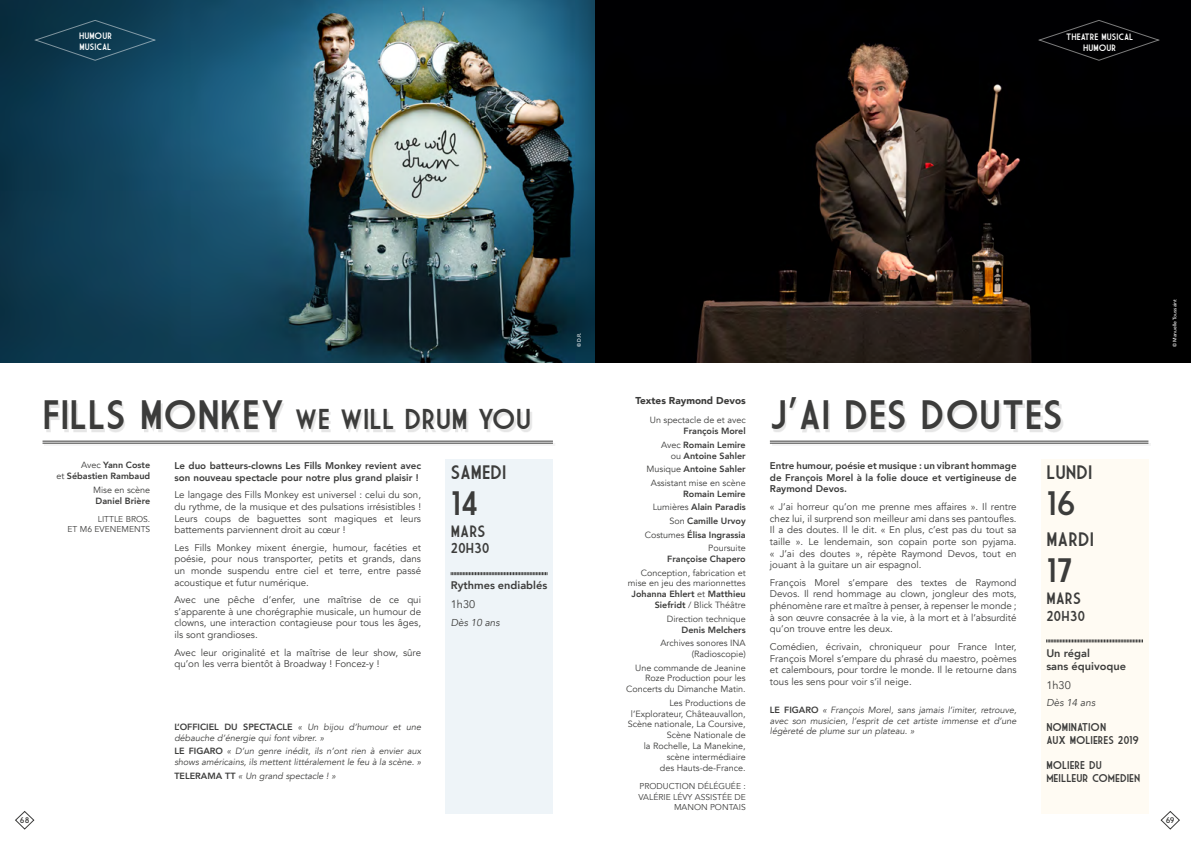
<style>
.page{position:relative;width:1191px;height:842px;background:#fff}
.page>*{position:absolute;margin:0;border:0;box-sizing:border-box;transform-origin:0 0}
._01_TITRE{font:40px "Market Deco";color:#3c3c3b}
._02_DATE{font:33px "Market Deco";color:#3c3c3b}
._01_JOUR{font:33px "Market Deco";color:#3c3c3b}
._01_TITRE-2{font:28px "Market Deco";color:#3c3c3b}
._01_JOUR-2{font:19px "Market Deco";color:#3c3c3b}
._03_MOIS{font:16px "Market Deco";color:#3c3c3b}
._04_HEURE{font:14px "Market Deco";color:#3c3c3b}
._08_SUCCES{font:11px/13.2px "Market Deco";color:#3c3c3b}
._05_STYLE_PUBLIC{font:800 11px/13.2px "Avenir";color:#3c3c3b}
._06_DUREE{font:11px "Avenir";color:#3c3c3b}
._03_AUTEUR{font:900 10px "Avenir";color:#3c3c3b}
._07_PUBLIC{font:italic 10px "Avenir";color:#3c3c3b}
._02B_BODY{font:9.8px/11.7px "Avenir";color:#3c3c3b;text-align:justify}
._02A_BODY_CHAPEAU{font:800 9.8px/11.7px "Avenir";color:#3c3c3b}
._04_DISTRIBUTION{font:9px/10.8px "Avenir";color:#3c3c3b;text-align:right}
._05B_CRITIQUE{font:italic 9px/10.8px "Avenir";color:#3c3c3b}
._04_DISTRIBUTION-2{font:800 9px/10.8px "Avenir";color:#3c3c3b;text-align:right}
._04B_STYLE{font:9px/10.8px "Market Deco";color:#fff}
.Production{font:8.5px/10.2px "Avenir";color:#3c3c3b;text-align:right}
.t1{font:8px "Market Deco";color:#3c3c3b}
.t2{font:500 5px "Avenir";color:#fff}
.s1{font-size:40px}
.s2{font-weight:400}
.s3{font-weight:800;font-style:normal}
.s4{font-weight:800}
</style>
<div class="page">
<div style="left:445px;top:459px;width:108px;height:355px;background:#eef4f8"></div>
<svg style="left:451px;top:572px;width:97px;height:3px"></svg>
<img style="left:0;top:0;width:595px;height:363px">
<svg style="left:34px;top:19px;width:124px;height:42px;background:#113d52"></svg>
<div style="left:44px;top:402px;width:511px;height:44px;background:#000;opacity:.1"></div>
<hr style="left:43px;top:441px;width:510px;height:1px;background:#3c3c3b">
<hr style="left:43px;top:443px;width:510px;height:1px;background:#3c3c3b">
<div style="left:1040px;top:459px;width:108px;height:355px;background:#fffbf3"></div>
<svg style="left:1046px;top:639px;width:97px;height:3px"></svg>
<svg style="left:595px;top:0;width:596px;height:363px;background:#100c0a"></svg>
<svg style="left:1038px;top:19px;width:123px;height:42px;background:#050507"></svg>
<div style="left:772px;top:400px;width:378px;height:46px;background:#000;opacity:.1"></div>
<hr style="left:770px;top:441px;width:378px;height:1px;background:#3c3c3b">
<hr style="left:770px;top:443px;width:378px;height:1px;background:#3c3c3b">
<svg style="left:15px;top:811px;width:20px;height:19px"></svg>
<svg style="left:1160px;top:811px;width:20px;height:19px"></svg>
<p class="_04B_STYLE" style="left:79px;top:30px;width:34px">HUMOUR<br>MUSICAL</p>
<p class="_04B_STYLE" style="left:1066px;top:32px;width:69px;text-align:center">THEATRE MUSICAL<br>HUMOUR</p>
<p class="t2" style="left:575px;top:347px;width:16px;rotate:-90deg">© D.R.</p>
<p class="t2" style="left:1170px;top:347px;width:50px;rotate:-90deg">© Manuelle Toussaint</p>
<p class="_01_TITRE-2" style="left:43px;top:404px;width:490px"><span class="s1">FILLS MONKEY</span> WE WILL DRUM YOU</p>
<p class="_04_DISTRIBUTION-2" style="left:56px;top:460px;width:95px"><span class="s2">Avec</span> Yann Coste<br><span class="s2">et</span> Sébastien Rambaud</p>
<p class="_04_DISTRIBUTION-2" style="left:93px;top:484px;width:59px;text-align:left"><span class="s2">Mise en scène<br></span>Daniel Brière</p>
<p class="Production" style="left:68px;top:514px;width:84px">LITTLE BROS.<br>ET M6 EVENEMENTS</p>
<p class="_02A_BODY_CHAPEAU" style="left:174px;top:460px;width:248px">Le duo batteurs-clowns Les Fills Monkey revient avec son nouveau spectacle pour notre plus grand plaisir !</p>
<p class="_02B_BODY" style="left:174px;top:489px;width:248px">Le langage des Fills Monkey est universel : celui du son, du rythme, de la musique et des pulsations irrésistibles !<br>Leurs coups de baguettes sont magiques et leurs battements parviennent droit au cœur !</p>
<p class="_02B_BODY" style="left:174px;top:541px;width:248px">Les Fills Monkey mixent énergie, humour, facéties et poésie, pour nous transporter, petits et grands, dans un monde suspendu entre ciel et terre, entre passé acoustique et futur numérique.</p>
<p class="_02B_BODY" style="left:174px;top:594px;width:248px">Avec une pêche d’enfer, une maîtrise de ce qui s’apparente à une chorégraphie musicale, un humour de clowns, une interaction contagieuse pour tous les âges, ils sont grandioses.</p>
<p class="_02B_BODY" style="left:174px;top:646px;width:248px">Avec leur originalité et la maîtrise de leur show, sûre qu’on les verra bientôt à Broadway ! Foncez-y !</p>
<p class="_05B_CRITIQUE" style="left:174px;top:722px;width:248px"><span class="s3">L’OFFICIEL DU SPECTACLE</span> « Un bijou d’humour et une débauche d’énergie qui font vibrer. »</p>
<p class="_05B_CRITIQUE" style="left:174px;top:746px;width:248px"><span class="s3">LE FIGARO</span> « D’un genre inédit, ils n’ont rien à envier aux shows américains, ils mettent littéralement le feu à la scène. »</p>
<p class="_05B_CRITIQUE" style="left:174px;top:770px;width:163px"><span class="s3">TELERAMA TT</span> « Un grand spectacle ! »</p>
<p class="_01_JOUR-2" style="left:451px;top:461px;width:57px">SAMEDI</p>
<p class="_02_DATE" style="left:451px;top:484px;width:29px">14</p>
<p class="_03_MOIS" style="left:451px;top:522px;width:36px">MARS</p>
<p class="_04_HEURE" style="left:451px;top:541px;width:40px">20H30</p>
<p class="_05_STYLE_PUBLIC" style="left:451px;top:579px;width:98px">Rythmes endiablés</p>
<p class="_06_DUREE" style="left:451px;top:598px;width:26px">1h30</p>
<p class="_07_PUBLIC" style="left:451px;top:616px;width:50px">Dès 10 ans</p>
<p class="_03_AUTEUR" style="left:635px;top:392px;width:112px">Textes Raymond Devos</p>
<p class="_04_DISTRIBUTION" style="left:650px;top:415px;width:97px">Un spectacle de et avec<br><span class="s4">François Morel</span></p>
<p class="_04_DISTRIBUTION-2" style="left:661px;top:439px;width:86px"><span class="s2">Avec</span> Romain Lemire <span class="s2">ou</span> Antoine Sahler</p>
<p class="_04_DISTRIBUTION-2" style="left:646px;top:464px;width:101px"><span class="s2">Musique</span> Antoine Sahler</p>
<p class="_04_DISTRIBUTION" style="left:651px;top:477px;width:96px">Assistant mise en scène<br><span class="s4">Romain Lemire</span></p>
<p class="_04_DISTRIBUTION-2" style="left:652px;top:502px;width:95px"><span class="s2">Lumières</span> Alain Paradis</p>
<p class="_04_DISTRIBUTION-2" style="left:669px;top:515px;width:78px"><span class="s2">Son</span> Camille Urvoy</p>
<p class="_04_DISTRIBUTION-2" style="left:644px;top:529px;width:103px"><span class="s2">Costumes</span> Élisa Ingrassia</p>
<p class="_04_DISTRIBUTION-2" style="left:667px;top:543px;width:80px"><span class="s2">Poursuite<br></span>Françoise Chapero</p>
<p class="_04_DISTRIBUTION" style="left:628px;top:567px;width:119px">Conception, fabrication et mise en jeu des marionnettes<br><span class="s4">Johanna Ehlert</span> et <span class="s4">Matthieu<br>Siefridt</span> / Blick Théâtre</p>
<p class="_04_DISTRIBUTION" style="left:667px;top:613px;width:80px">Direction technique<br><span class="s4">Denis Melchers</span></p>
<p class="_04_DISTRIBUTION" style="left:660px;top:638px;width:87px">Archives sonores INA (Radioscopie)</p>
<p class="_04_DISTRIBUTION" style="left:626px;top:662px;width:121px">Une commande de Jeanine<br>Roze Production pour les<br>Concerts du Dimanche Matin.</p>
<p class="_04_DISTRIBUTION" style="left:627px;top:697px;width:120px">Les Productions de l’Explorateur, Châteauvallon,<br>Scène nationale, La Coursive,<br>Scène Nationale de<br>la Rochelle, La Manekine, scène intermédiaire<br>des Hauts-de-France.</p>
<p class="Production" style="left:638px;top:781px;width:109px">PRODUCTION DÉLÉGUÉE :<br>VALÉRIE LÉVY ASSISTÉE DE<br>MANON PONTAIS</p>
<p class="_01_TITRE" style="left:770px;top:393px;width:295px">J’AI DES DOUTES</p>
<p class="_02A_BODY_CHAPEAU" style="left:770px;top:460px;width:248px;text-align:justify">Entre humour, poésie et musique : un vibrant hommage de François Morel à la folie douce et vertigineuse de Raymond Devos.</p>
<p class="_02B_BODY" style="left:770px;top:501px;width:248px">« J’ai horreur qu’on me prenne mes affaires ». Il rentre chez lui, il surprend son meilleur ami dans ses pantoufles.<br>Il a des doutes. Il le dit. « En plus, c’est pas du tout sa taille ». Le lendemain, son copain porte son pyjama. « J’ai des doutes », répète Raymond Devos, tout en jouant à la guitare un air espagnol.</p>
<p class="_02B_BODY" style="left:770px;top:577px;width:248px">François Morel s’empare des textes de Raymond Devos. Il rend hommage au clown, jongleur des mots, phénomène rare et maître à penser, à repenser le monde ; à son œuvre consacrée à la vie, à la mort et à l’absurdité qu’on trouve entre les deux.</p>
<p class="_02B_BODY" style="left:770px;top:641px;width:248px">Comédien, écrivain, chroniqueur pour France Inter, François Morel s’empare du phrasé du maestro, poèmes et calembours, pour tordre le monde. Il le retourne dans tous les sens pour voir s’il neige.</p>
<p class="_05B_CRITIQUE" style="left:770px;top:704px;width:248px;text-align:justify"><span class="s3">LE FIGARO</span> « François Morel, sans jamais l’imiter, retrouve, avec son musicien, l’esprit de cet artiste immense et d’une légèreté de plume sur un plateau. »</p>
<p class="_01_JOUR-2" style="left:1046px;top:461px;width:48px">LUNDI</p>
<p class="_01_JOUR" style="left:1046px;top:484px;width:31px">16</p>
<p class="_01_JOUR-2" style="left:1046px;top:529px;width:49px">MARDI</p>
<p class="_02_DATE" style="left:1046px;top:552px;width:28px">17</p>
<p class="_03_MOIS" style="left:1046px;top:589px;width:36px">MARS</p>
<p class="_04_HEURE" style="left:1046px;top:608px;width:40px">20H30</p>
<p class="_05_STYLE_PUBLIC" style="left:1046px;top:646px;width:81px">Un régal<br>sans équivoque</p>
<p class="_06_DUREE" style="left:1046px;top:678px;width:26px">1h30</p>
<p class="_07_PUBLIC" style="left:1046px;top:697px;width:50px">Dès 14 ans</p>
<p class="_08_SUCCES" style="left:1046px;top:720px;width:94px">NOMINATION<br>AUX MOLIERES 2019</p>
<p class="_08_SUCCES" style="left:1046px;top:758px;width:95px">MOLIERE DU<br>MEILLEUR COMEDIEN</p>
<p class="t1" style="left:20px;top:816px;width:11px">68</p>
<p class="t1" style="left:1165px;top:816px;width:10px">69</p>
</div>
